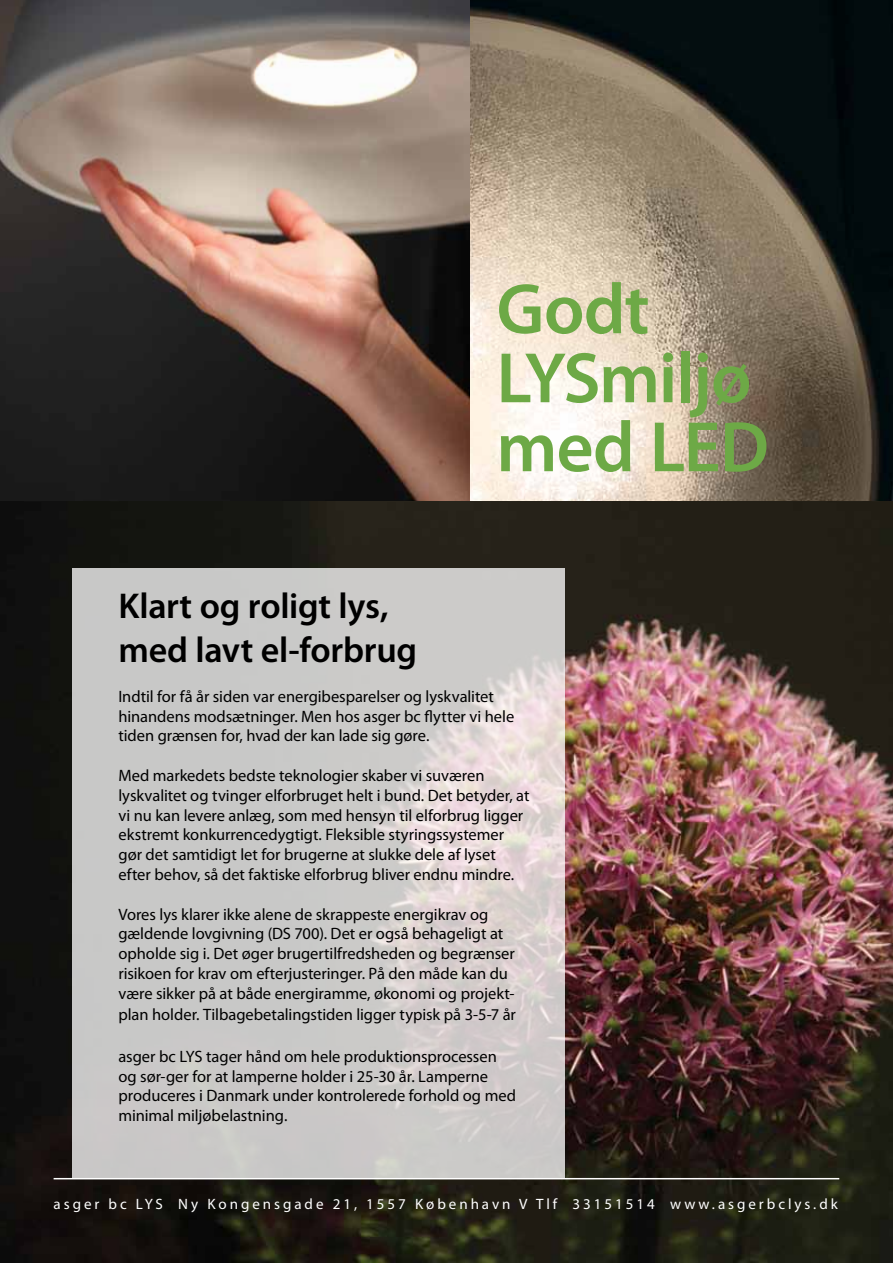
<style>
.page{position:relative;width:893px;height:1263px;background:#fff}
.page>*{position:absolute;margin:0;border:0;box-sizing:border-box;transform-origin:0 0}
.t1{font:600 72px/69px "Myriad Pro";letter-spacing:-.02em;color:#6da946}
.t2{font:600 36px/43.2px "Myriad Pro";letter-spacing:-.01em;color:#000}
.t3{font:16.5px/19.8px "Myriad Pro";color:#000}
.t4{font:15px "Myriad Pro";letter-spacing:.2em;color:#fff}
</style>
<div class="page">
<img style="left:0;top:500px;width:893px;height:763px">
<svg style="left:72px;top:569px;width:492px;height:609px;background:#cecbca"></svg>
<img style="left:470px;top:0;width:423px;height:500px">
<hr style="left:54px;top:1178px;width:785px;height:1px;background:#fff">
<img style="left:0;top:0;width:470px;height:500px">
<h2 class="t2" style="left:118px;top:584px;width:300px">Klart og roligt lys, med lavt el-forbrug</h2>
<h1 class="t1" style="left:496px;top:273px;width:274px">Godt<br>LYSmiljø med LED</h1>
<p class="t3" style="left:118px;top:686px;width:397px">Indtil for få år siden var energibesparelser og lyskvalitet hinandens modsætninger. Men hos asger bc flytter vi hele tiden grænsen for, hvad der kan lade sig gøre.</p>
<p class="t3" style="left:118px;top:765px;width:413px">Med markedets bedste teknologier skaber vi suværen lyskvalitet og tvinger elforbruget helt i bund. Det betyder, at vi nu kan levere anlæg, som med hensyn til elforbrug ligger ekstremt konkurrencedygtigt. Fleksible styringssystemer gør det samtidigt let for brugerne at slukke dele af lyset efter behov, så det faktiske elforbrug bliver endnu mindre.</p>
<p class="t3" style="left:118px;top:904px;width:398px">Vores lys klarer ikke alene de skrappeste energikrav og gældende lovgivning (DS 700). Det er også behageligt at opholde sig i. Det øger brugertilfredsheden og begrænser risikoen for krav om efterjusteringer. På den måde kan du være sikker på at både energiramme, økonomi og projekt-</p>
<p class="t3" style="left:118px;top:1005px;width:399px">plan holder. Tilbagebetalingstiden ligger typisk på 3-5-7 år</p>
<p class="t3" style="left:118px;top:1046px;width:399px">asger bc LYS tager hånd om hele produktionsprocessen og sør-ger for at lamperne holder i 25-30 år. Lamperne produceres i Danmark under kontrolerede forhold og med minimal miljøbelastning.</p>
<p class="t4" style="left:54px;top:1195px;width:786px">asger bc LYS Ny Kongensgade 21, 1557 København V Tlf 33151514 www.asgerbclys.dk</p>
</div>
